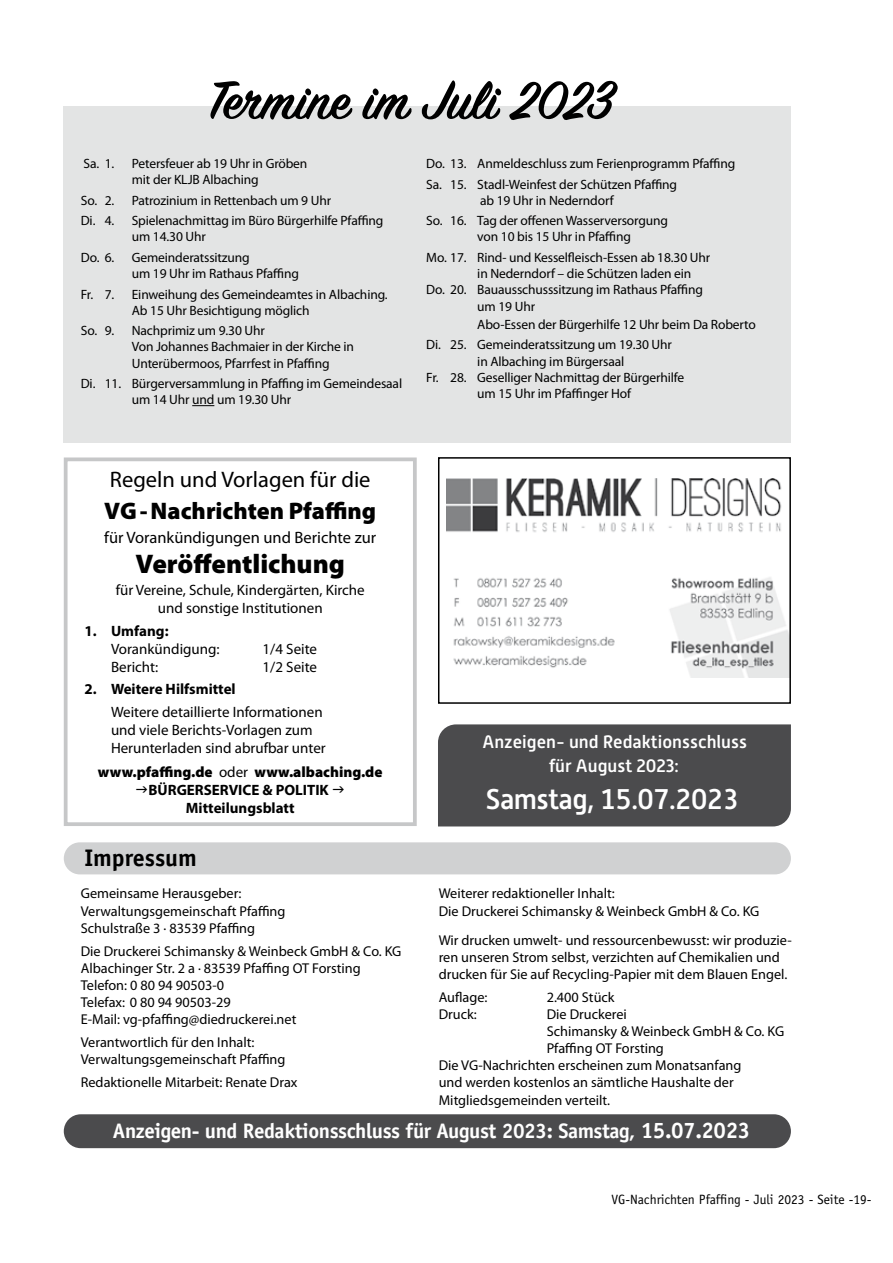
<style>
.page{position:relative;width:893px;height:1263px;background:#fff}
.page>*{position:absolute;margin:0;border:0;box-sizing:border-box;transform-origin:0 0}
.t1{font:600 60px "Sign Painter House Script";color:#000}
.t2{font:500 28.5px "Alwyn New";letter-spacing:-.02em;color:#fff}
.t3{font:900 27px "Myriad Pro";color:#000}
.t4{font:900 24px "Myriad Pro";color:#000}
.t5{font:700 24px "Officina Sans Std";color:#000}
.t6{font:22.5px "Myriad Pro";color:#000}
.t7{font:700 21px "Officina Sans Std";letter-spacing:-.02em;color:#fff}
.t8{font:500 18px/24px "Alwyn New";color:#fff;text-align:center}
.t9{font:16.5px "Myriad Pro";color:#000}
.t10{font:15px/18px "Myriad Pro";color:#000;text-align:center}
.t11{font:700 15px/18px "Myriad Pro";color:#000;text-align:center}
.t12{font:14.25px/17.1px "Myriad Pro";color:#000}
.t13{font:13.5px/16.2px "Myriad Pro";letter-spacing:-.01em;color:#000}
.t14{font:13.5px "Officina Sans Std";color:#000}
.s1{font-weight:900}
.s2{font-weight:400}
.s3{font-size:22.5px}
</style>
<div class="page">
<div style="left:64px;top:106px;width:727px;height:337px;background:#e3e4e4"></div>
<div style="left:64px;top:1114px;width:727px;height:34px;background:#4b4b4d;border-radius:17px"></div>
<div style="left:64px;top:842px;width:727px;height:32px;background:#d0d1d2;border-radius:16px"></div>
<svg style="left:192px;top:405px;width:22px;height:1px"></svg>
<div style="left:64px;top:457px;width:353px;height:369px;border:4px solid #c6c7c8"></div>
<img style="left:446px;top:479px;width:336px;height:54px">
<img style="left:453px;top:577px;width:335px;height:101px">
<div style="left:438px;top:457px;width:353px;height:247px;border:2px solid #000"></div>
<div style="left:438px;top:724px;width:353px;height:102px;background:#4b4b4d"></div>
<h1 class="t1" style="left:208px;top:64px;width:406px">Termine im Juli 2023</h1>
<p class="t13" style="left:426px;top:154px;width:311px;line-height:20.4px">Do. 13. Anmeldeschluss zum Ferienprogramm Pfaffing<br>Sa. 15. Stadl-Weinfest der Schützen Pfaffing</p>
<p class="t13" style="left:426px;top:190px;width:243px;line-height:20.4px;text-align:center">ab 19 Uhr in Nederndorf<br>So. 16. Tag der offenen Wasserversorgung</p>
<p class="t13" style="left:426px;top:227px;width:285px;line-height:20.4px;text-indent:51px">von 10 bis 15 Uhr in Pfaffing<br>Mo. 17. Rind- und Kesselfleisch-Essen ab 18.30 Uhr</p>
<p class="t13" style="left:477px;top:266px;width:215px">in Nederndorf – die Schützen laden ein</p>
<p class="t13" style="left:426px;top:282px;width:278px">Do. 20. Bauausschusssitzung im Rathaus Pfaffing</p>
<p class="t13" style="left:477px;top:298px;width:59px">um 19 Uhr</p>
<p class="t13" style="left:426px;top:314px;width:331px;line-height:20.4px;text-indent:51px">Abo-Essen der Bürgerhilfe 12 Uhr beim Da Roberto<br>Di. 25. Gemeinderatssitzung um 19.30 Uhr</p>
<p class="t13" style="left:477px;top:353px;width:148px">in Albaching im Bürgersaal</p>
<p class="t13" style="left:426px;top:369px;width:259px">Fr. 28. Geselliger Nachmittag der Bürgerhilfe</p>
<p class="t13" style="left:477px;top:386px;width:155px">um 15 Uhr im Pfaffinger Hof</p>
<p class="t13" style="left:84px;top:156px;width:32px">Sa. 1.</p>
<p class="t13" style="left:132px;top:156px;width:177px">Petersfeuer ab 19 Uhr in Gröben mit der KLJB Albaching</p>
<p class="t13" style="left:81px;top:192px;width:35px">So. 2.</p>
<p class="t13" style="left:132px;top:192px;width:201px">Patrozinium in Rettenbach um 9 Uhr</p>
<p class="t13" style="left:81px;top:213px;width:35px">Di. 4.</p>
<p class="t13" style="left:132px;top:213px;width:253px">Spielenachmittag im Büro Bürgerhilfe Pfaffing um 14.30 Uhr</p>
<p class="t13" style="left:81px;top:250px;width:35px">Do. 6.</p>
<p class="t13" style="left:132px;top:250px;width:169px">Gemeinderatssitzung<br>um 19 Uhr im Rathaus Pfaffing</p>
<p class="t13" style="left:81px;top:286px;width:35px">Fr. 7.</p>
<p class="t13" style="left:132px;top:286px;width:257px">Einweihung des Gemeindeamtes in Albaching.<br>Ab 15 Uhr Besichtigung möglich</p>
<p class="t13" style="left:81px;top:323px;width:35px">So. 9.</p>
<p class="t13" style="left:132px;top:323px;width:224px">Nachprimiz um 9.30 Uhr<br>Von Johannes Bachmaier in der Kirche in<br>Unterübermoos, Pfarrfest in Pfaffing</p>
<p class="t13" style="left:132px;top:376px;width:272px;text-indent:-51px">Di. 11. Bürgerversammlung in Pfaffing im Gemeindesaal um 14 Uhr und um 19.30 Uhr</p>
<h3 class="t6" style="left:110px;top:468px;width:262px">Regeln und Vorlagen für die</h3>
<h3 class="t4" style="left:104px;top:495px;width:274px">VG-Nachrichten Pfaffing</h3>
<p class="t9" style="left:104px;top:528px;width:273px">für Vorankündigungen und Berichte zur</p>
<h3 class="t3" style="left:135px;top:546px;width:211px">Veröffentlichung</h3>
<p class="t10" style="left:116px;top:582px;width:251px">für Vereine, Schule, Kindergärten, Kirche und sonstige Institutionen</p>
<p class="t11" style="left:85px;top:621px;width:86px">1. Umfang:</p>
<p class="t10" style="left:111px;top:640px;width:110px">Vorankündigung:</p>
<p class="t10" style="left:263px;top:640px;width:56px">1/4 Seite</p>
<p class="t10" style="left:111px;top:658px;width:49px">Bericht:</p>
<p class="t10" style="left:263px;top:658px;width:56px">1/2 Seite</p>
<p class="t11" style="left:85px;top:680px;width:153px">2. Weitere Hilfsmittel</p>
<p class="t10" style="left:111px;top:703px;width:216px;text-align:left">Weitere detaillierte Informationen und viele Berichts-Vorlagen zum<br>Herunterladen sind abrufbar unter</p>
<p class="t11" style="left:98px;top:762px;width:286px"><span class="s1">www.pfaffing.de</span> <span class="s2">oder</span> <span class="s1">www.albaching.de<br></span>BÜRGERSERVICE &amp; POLITIK<br>Mitteilungsblatt</p>
<h3 class="t5" style="left:84px;top:842px;width:114px">Impressum</h3>
<p class="t12" style="left:81px;top:885px;width:206px">Gemeinsame Herausgeber:<br>Verwaltungsgemeinschaft Pfaffing<br>Schulstraße 3 · 83539 Pfaffing</p>
<p class="t12" style="left:81px;top:943px;width:322px">Die Druckerei Schimansky &amp; Weinbeck GmbH &amp; Co. KG Albachinger Str. 2 a · 83539 Pfaffing OT Forsting Telefon: 0 80 94 90503-0<br>Telefax: 0 80 94 90503-29<br>E-Mail: vg-pfaffing@diedruckerei.net</p>
<p class="t12" style="left:81px;top:1034px;width:206px">Verantwortlich für den Inhalt:<br>Verwaltungsgemeinschaft Pfaffing</p>
<p class="t12" style="left:81px;top:1074px;width:218px">Redaktionelle Mitarbeit: Renate Drax</p>
<h3 class="t8" style="left:482px;top:730px;width:266px">Anzeigen- und Redaktionsschluss für August 2023:</h3>
<h2 class="t2" style="left:486px;top:783px;width:255px">Samstag, 15.07.2023</h2>
<p class="t12" style="left:439px;top:885px;width:322px">Weiterer redaktioneller Inhalt:<br>Die Druckerei Schimansky &amp; Weinbeck GmbH &amp; Co. KG</p>
<p class="t12" style="left:439px;top:932px;width:355px">Wir drucken umwelt- und ressourcenbewusst: wir produzie&shy;ren unseren Strom selbst, verzichten auf Chemikalien und drucken für Sie auf Recycling-Papier mit dem Blauen Engel.</p>
<p class="t12" style="left:439px;top:989px;width:50px">Auflage:</p>
<p class="t12" style="left:547px;top:989px;width:69px">2.400 Stück</p>
<p class="t12" style="left:439px;top:1006px;width:40px">Druck:</p>
<p class="t12" style="left:547px;top:1006px;width:82px">Die Druckerei</p>
<p class="t12" style="left:547px;top:1023px;width:239px">Schimansky &amp; Weinbeck GmbH &amp; Co. KG</p>
<p class="t12" style="left:547px;top:1040px;width:119px">Pfaffing OT Forsting</p>
<p class="t12" style="left:439px;top:1057px;width:304px">Die VG-Nachrichten erscheinen zum Monatsanfang</p>
<p class="t12" style="left:439px;top:1074px;width:297px">und werden kostenlos an sämtliche Haushalte der</p>
<p class="t12" style="left:439px;top:1091px;width:173px">Mitgliedsgemeinden verteilt.</p>
<h3 class="t7" style="left:113px;top:1118px;width:639px">Anzeigen- und Redaktionsschluss für August 2023: Samstag, <span class="s3">15.07.2023</span></h3>
<p class="t14" style="left:611px;top:1191px;width:262px">VG-Nachrichten Pfaffing - Juli 2023 - Seite -19-</p>
</div>
